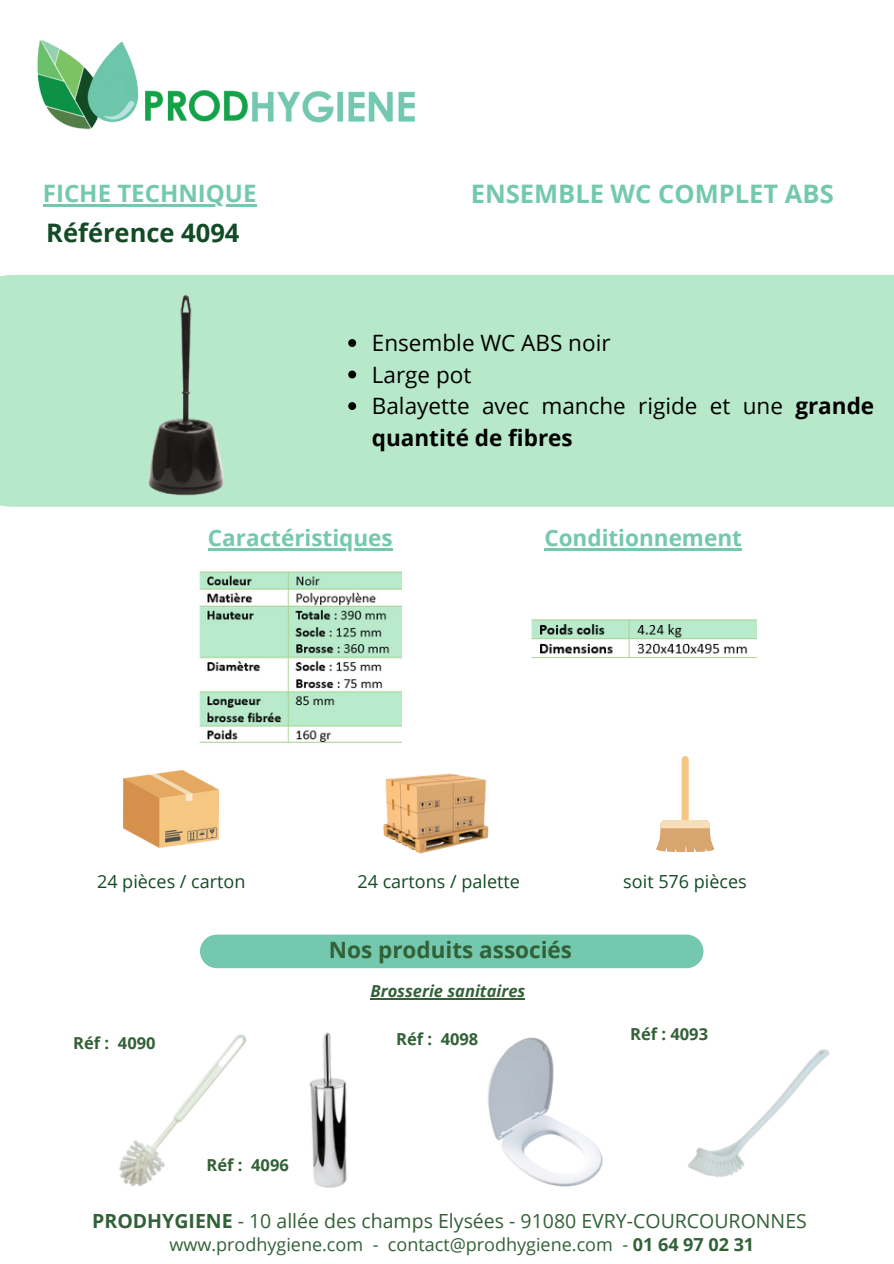
<style>
.page{position:relative;width:894px;height:1264px;background:#fff}
.page>*{position:absolute;margin:0;border:0;box-sizing:border-box;transform-origin:0 0}
.t1{font:700 25.5px "Open Sans";color:#73c8ae}
.t2{font:700 25.5px "Open Sans";color:#124b25}
.t3{font:700 24px "Open Sans";color:#73c8ae}
.t4{font:22.5px/31.5px "Open Sans";color:#000}
.t5{font:700 22.5px "Open Sans";color:#73c8ae}
.t6{font:700 22.5px "Open Sans";color:#326137}
.t7{font:19.5px "Open Sans";color:#326137}
.t8{font:18px "Open Sans";color:#326137}
.t9{font:18px "Open Sans";color:#124b25}
.t10{font:700 16.5px "Open Sans";color:#326137}
.t11{font:italic 700 16.5px "Open Sans";color:#326137}
.s1{font-weight:700}
</style>
<div class="page">
<img style="left:37px;top:39px;width:378px;height:91px">
<div style="left:0;top:275px;width:893px;height:232px;background:#b7e8ca"></div>
<div style="left:0;top:285px;width:893px;height:211px;background:#b7e8ca"></div>
<div style="left:200px;top:934px;width:503px;height:34px;background:#73c8ae;border-radius:17px"></div>
<img style="left:123px;top:769px;width:96px;height:80px">
<img style="left:383px;top:773px;width:106px;height:80px">
<svg style="left:656px;top:756px;width:58px;height:96px"></svg>
<img style="left:119px;top:1034px;width:128px;height:153px">
<img style="left:688px;top:1049px;width:142px;height:128px">
<img style="left:309px;top:1032px;width:38px;height:156px">
<img style="left:488px;top:1037px;width:115px;height:150px">
<img style="left:137px;top:275px;width:95px;height:231px">
<img style="left:199px;top:571px;width:202px;height:172px">
<img style="left:531px;top:619px;width:225px;height:39px">
<hr style="left:208px;top:548px;width:185px;height:3px;background:#73c8ae">
<hr style="left:43px;top:204px;width:213px;height:2px;background:#73c8ae">
<svg style="left:348px;top:339px;width:8px;height:8px"></svg>
<svg style="left:348px;top:370px;width:8px;height:8px"></svg>
<svg style="left:348px;top:402px;width:8px;height:8px"></svg>
<hr style="left:370px;top:998px;width:155px;height:1px;background:#326137">
<hr style="left:544px;top:548px;width:197px;height:3px;background:#73c8ae">
<p class="t3" style="left:43px;top:176px;width:215px">FICHE TECHNIQUE</p>
<p class="t2" style="left:46px;top:215px;width:195px">Référence 4094</p>
<p class="t1" style="left:470px;top:176px;width:364px">ENSEMBLE WC COMPLET ABS</p>
<p class="t4" style="left:372px;top:327px;width:240px">Ensemble WC ABS noir</p>
<p class="t4" style="left:372px;top:358px;width:101px">Large pot</p>
<p class="t4" style="left:372px;top:390px;width:503px">Balayette avec manche rigide et une <span class="s1">grande quantité de fibres</span></p>
<p class="t5" style="left:208px;top:522px;width:186px">Caractéristiques</p>
<p class="t5" style="left:544px;top:522px;width:199px">Conditionnement</p>
<p class="t9" style="left:97px;top:868px;width:150px">24 pièces / carton</p>
<p class="t9" style="left:357px;top:868px;width:164px">24 cartons / palette</p>
<p class="t9" style="left:623px;top:868px;width:125px">soit 576 pièces</p>
<p class="t6" style="left:329px;top:934px;width:244px">Nos produits associés</p>
<p class="t10" style="left:73px;top:1031px;width:84px">Réf : 4090</p>
<p class="t10" style="left:206px;top:1152px;width:84px">Réf : 4096</p>
<p class="t11" style="left:370px;top:979px;width:156px">Brosserie sanitaires</p>
<p class="t10" style="left:396px;top:1027px;width:84px">Réf : 4098</p>
<p class="t10" style="left:630px;top:1022px;width:79px">Réf : 4093</p>
<p class="t7" style="left:92px;top:1207px;width:716px"><span class="s1">PRODHYGIENE</span> - 10 allée des champs Elysées - 91080 EVRY-COURCOURONNES</p>
<p class="t8" style="left:169px;top:1231px;width:586px">www.prodhygiene.com - contact@prodhygiene.com - <span class="s1">01 64 97 02 31</span></p>
</div>
